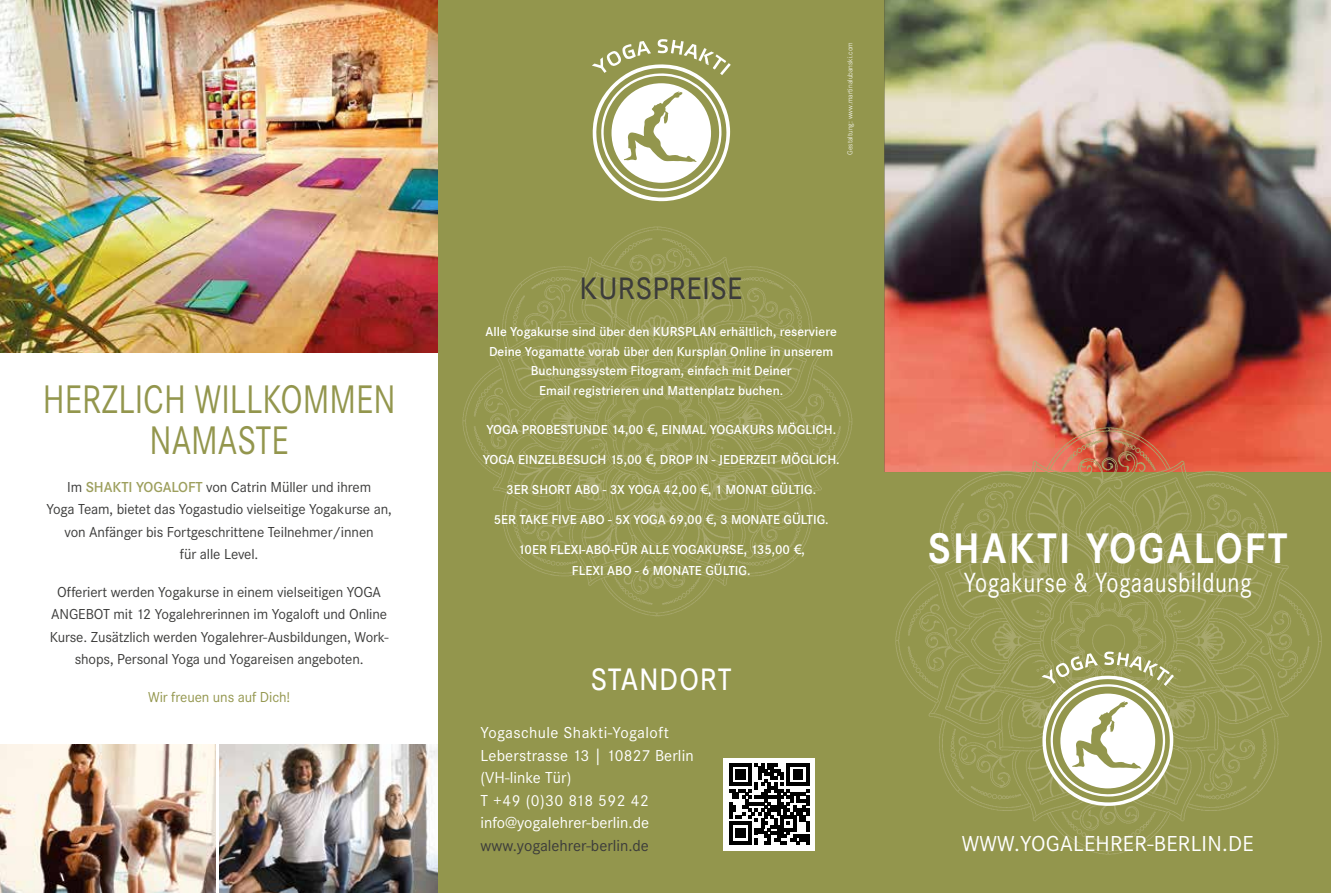
<style>
.page{position:relative;width:1331px;height:893px;background:#fff}
.page>*{position:absolute;margin:0;border:0;box-sizing:border-box;transform-origin:0 0}
.t1{font:600 59.4px "Corporate SSC";letter-spacing:.03em;color:#fff;scale:.83 1}
.t2{font:43.2px "Corporate SSC";color:#3c3c3b;scale:.83 1}
.t3{font:43.2px "Corporate SSC";letter-spacing:.015em;color:#fff;scale:.83 1}
.t4{font:41.4px/41.4px "Corporate SSC";color:#93964d;text-align:center;scale:.83 1}
.t5{font:28.8px "Corporate S";letter-spacing:.02em;color:#fff;scale:.83 1}
.t6{font:22.5px "Corporate SFTSSC";letter-spacing:.01em;color:#fff}
.t7{font:16.5px/22.5px "Corporate S";letter-spacing:.01em;color:#fff}
.t8{font:16.5px "Corporate S";color:#3c3c3b}
.t9{font:15px/22.5px "Corporate S";letter-spacing:-.01em;color:#3c3c3b;text-align:center}
.t10{font:15px "Corporate S";letter-spacing:-.01em;color:#93964d}
.t11{font:600 13.5px/19.5px "Corporate S";color:#fff;text-align:center}
.t12{font:300 7.5px "Corporate S";color:#fff}
.s1{font-weight:600;color:#9d9f5d}
.s2{font-family:"Frutiger LT Com";font-weight:400}
</style>
<div class="page">
<img style="left:0;top:0;width:438px;height:353px">
<img style="left:220px;top:744px;width:218px;height:149px">
<img style="left:0;top:744px;width:216px;height:149px">
<div style="left:438px;top:0;width:446px;height:893px;background:#93964d"></div>
<svg style="left:592px;top:39px;width:139px;height:158px"></svg>
<div style="left:724px;top:757px;width:91px;height:93px;background:#fff"></div>
<svg style="left:729px;top:763px;width:80px;height:81px"></svg>
<img style="left:884px;top:0;width:447px;height:395px">
<img style="left:884px;top:395px;width:447px;height:498px">
<svg style="left:1042px;top:651px;width:132px;height:155px"></svg>
<img style="left:462px;top:197px;width:391px;height:419px">
<h3 class="t4" style="left:43px;top:379px;width:426px">HERZLICH WILLKOMMEN<br>NAMASTE</h3>
<p class="t9" style="left:47px;top:476px;width:347px">Im <span class="s1">SHAKTI YOGALOFT</span> von Catrin Müller und ihrem<br>Yoga Team, bietet das Yogastudio vielseitige Yogakurse an, von Anfänger bis Fortgeschrittene Teilnehmer/innen<br>für alle Level.</p>
<p class="t9" style="left:50px;top:581px;width:340px">Offeriert werden Yogakurse in einem vielseitigen YOGA ANGEBOT mit 12 Yogalehrerinnen im Yogaloft und Online Kurse. Zusätzlich werden Yogalehrer-Ausbildungen, Work&shy;shops, Personal Yoga und Yogareisen angeboten.</p>
<p class="t10" style="left:148px;top:688px;width:144px">Wir freuen uns auf Dich!</p>
<p class="t12" style="left:846px;top:155px;width:114px;rotate:-90deg">Gestaltung: www.martinalubanski.com</p>
<h2 class="t2" style="left:580px;top:261px;width:198px">kurspreise</h2>
<p class="t11" style="left:486px;top:322px;width:353px">Alle Yogakurse sind über den KURSPLAN erhältlich, reserviere Deine Yogamatte vorab über den Kursplan Online in unserem Buchungssystem Fitogram, einfach mit Deiner<br>Email registrieren und Mattenplatz buchen.</p>
<p class="t11" style="left:486px;top:420px;width:351px">YOGA PROBESTUNDE 14,00 <span class="s2">€</span>, EINMAL YOGAKURS MÖGLICH.</p>
<p class="t11" style="left:483px;top:450px;width:358px">YOGA EINZELBESUCH 15,00 <span class="s2">€</span>, DROP IN - JEDERZEIT MÖGLICH.</p>
<p class="t11" style="left:506px;top:480px;width:311px">3ER SHORT ABO - 3X YOGA 42,00 <span class="s2">€</span>, 1 MONAT GÜLTIG.</p>
<p class="t11" style="left:494px;top:510px;width:336px">5ER TAKE FIVE ABO - 5X YOGA 69,00 <span class="s2">€</span>, 3 MONATE GÜLTIG.</p>
<p class="t11" style="left:518px;top:539px;width:288px;line-height:21px">10ER FLEXI-ABO-FÜR ALLE YOGAKURSE, 135,00 <span class="s2">€</span>,<br>FLEXI ABO - 6 MONATE GÜLTIG.</p>
<h2 class="t3" style="left:591px;top:652px;width:172px">standort</h2>
<p class="t7" style="left:480px;top:722px;width:215px">Yogaschule Shakti-Yogaloft<br>Leberstrasse 13 | 10827 Berlin (VH-linke Tür)<br>T +49 (0)30 818 592 42 info@yogalehrer-berlin.de</p>
<p class="t8" style="left:480px;top:836px;width:170px">www.yogalehrer-berlin.de</p>
<h1 class="t1" style="left:927px;top:509px;width:436px">shakti yogaloft</h1>
<h3 class="t5" style="left:964px;top:567px;width:348px">Yogakurse &amp; Yogaausbildung</h3>
<h3 class="t6" style="left:962px;top:830px;width:293px">WWW.YOGALEHRER-BERLIN.DE</h3>
</div>
